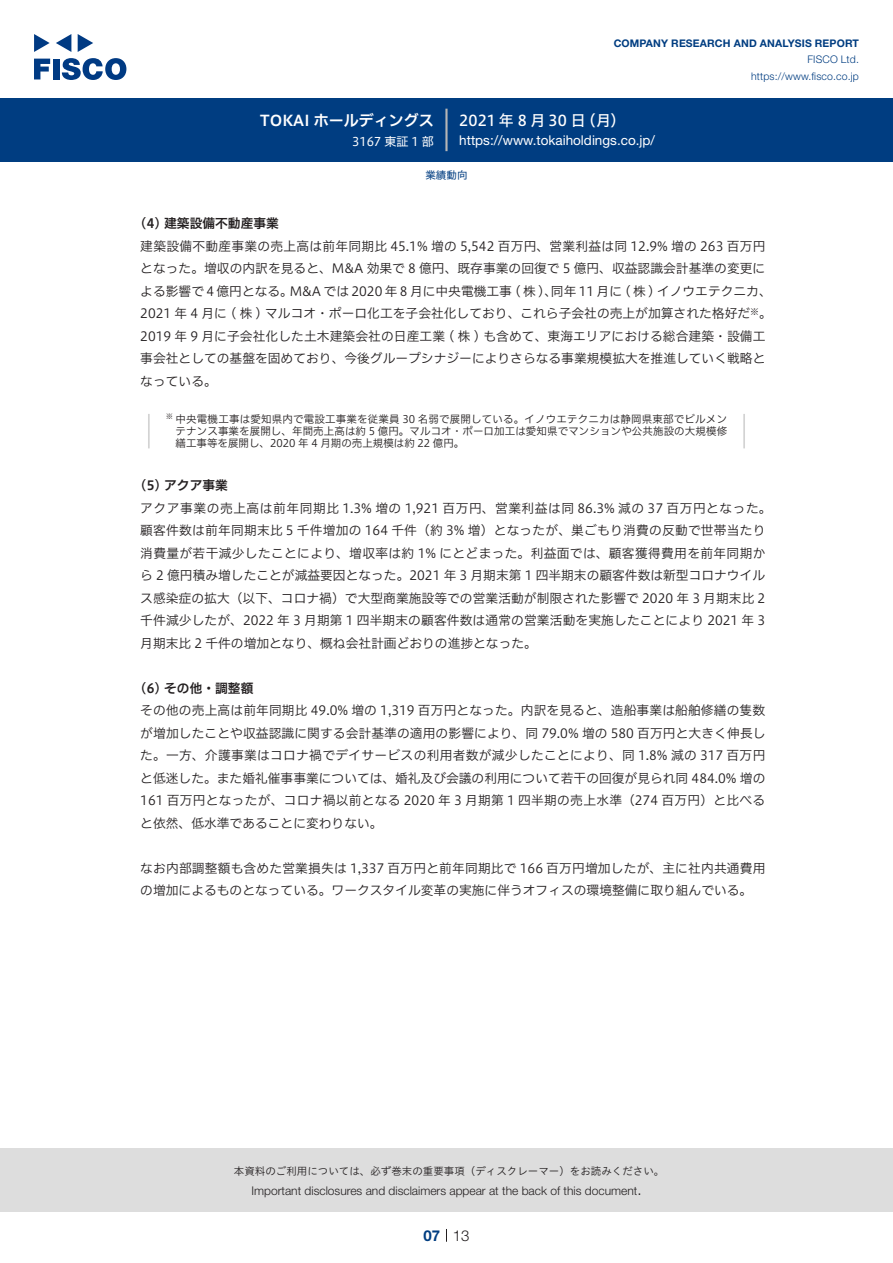
<style>
.page{position:relative;width:893px;height:1263px;background:#fff}
.page>*{position:absolute;margin:0;border:0;box-sizing:border-box;transform-origin:0 0}
.t1{font:15px "Hiragino UD Sans F Std N W5";letter-spacing:.01em;color:#fff}
.t2{font:15px "Hiragino UD Sans F Std N W6";color:#fff}
.t3{font:300 15px "Helvetica Neue LT Std";color:#231f20}
.t4{font:700 15px "Helvetica Neue LT Std";color:#003d81}
.t5{font:13.5px "Helvetica Neue LT Std";color:#fff}
.t6{font:12.75px/22.5px "Hiragino UD Sans F Std N W3";color:#231f20}
.t7{font:12.75px "Hiragino UD Sans F Std N W3";letter-spacing:.02em;color:#231f20}
.t8{font:12.75px "Hiragino UD Sans F Std N W6";color:#231f20}
.t9{font:300 12px "Helvetica Neue LT Std";color:#231f20}
.t10{font:12px "Hiragino UD Sans F Std N W4";color:#fff}
.t11{font:10.5px/12px "Hiragino UD Sans F Std N W3";letter-spacing:.01em;color:#231f20}
.t12{font:10.5px "Hiragino UD Sans Std W3";color:#231f20}
.t13{font:700 10.5px "Helvetica Neue LT Std";letter-spacing:.015em;color:#003d81}
.t14{font:300 10.5px/16.5px "Helvetica Neue LT Std";letter-spacing:.015em;color:#003d81;text-align:right}
.t15{font:10.5px "Hiragino UD Sans F Std N W4";color:#003d81}
.t16{font:8.85px "Hiragino UD Sans F Std N W3";color:#231f20}
.t17{font:7.35px "Hiragino UD Sans F Std N W3";color:#231f20}
</style>
<div class="page">
<div style="left:0;top:1148px;width:893px;height:64px;background:#ddd"></div>
<svg style="left:34px;top:59px;width:16px;height:20px"></svg>
<div style="left:53px;top:59px;width:6px;height:20px;background:#003a83"></div>
<svg style="left:62px;top:58px;width:64px;height:22px"></svg>
<svg style="left:34px;top:34px;width:16px;height:18px"></svg>
<svg style="left:78px;top:34px;width:15px;height:18px"></svg>
<svg style="left:56px;top:34px;width:15px;height:18px"></svg>
<div style="left:0;top:98px;width:893px;height:64px;background:#003d81"></div>
<hr style="left:445px;top:109px;width:3px;height:42px;background:#b5b5b6">
<svg style="left:446px;top:1229px;width:1px;height:13px"></svg>
<hr style="left:148px;top:414px;width:2px;height:34px;background:#d3d3d3">
<hr style="left:743px;top:414px;width:2px;height:34px;background:#d3d3d3">
<p class="t2" style="left:260px;top:109px;width:175px">TOKAI ホールディングス</p>
<p class="t10" style="left:352px;top:132px;width:83px">3167 東証 1 部</p>
<p class="t13" style="left:614px;top:37px;width:247px">COMPANY RESEARCH AND ANALYSIS REPORT</p>
<p class="t14" style="left:751px;top:51px;width:109px">FISCO Ltd. https://www.fisco.co j p.</p>
<p class="t1" style="left:581px;top:109px;width:46px">（月(</p>
<p class="t1" style="left:459px;top:109px;width:128px">2021年 8 月30 日</p>
<p class="t5" style="left:459px;top:132px;width:197px">https://www.tokaiholdings.co j p. /</p>
<p class="t15" style="left:425px;top:167px;width:43px">業績動向</p>
<p class="t8" style="left:140px;top:214px;width:140px">4( ) 建築設備不動産事業</p>
<p class="t7" style="left:140px;top:236px;width:627px">建築設備不動産事業の売上高は前年同期比 45.1% 増の 5,542 百万円、営業利益は同 12.9% 増の 263 百万円</p>
<p class="t6" style="left:140px;top:256px;width:626px">となった。増収の内訳を見ると、M&amp;A 効果で 8 億円、既存事業の回復で 5 億円、収益認識会計基準の変更に</p>
<p class="t6" style="left:551px;top:279px;width:222px">同年 11 月に ( 株 ) イノウエテクニカ、</p>
<p class="t6" style="left:290px;top:279px;width:269px">M&amp;A では 2020 年 8 月に中央電機工事 ( 株 )、</p>
<p class="t6" style="left:140px;top:279px;width:154px">よる影響で 4 億円となる。</p>
<p class="t6" style="left:140px;top:301px;width:627px">2021 年 4 月に ( 株 ) マルコオ・ポーロ化工を子会社化しており、これら子会社の売上が加算された格好だ2019 年 9 月に子会社化した土木建築会社の日産工業 ( 株 ) も含めて、東海エリアにおける総合建築・設備工事会社としての基盤を固めており、今後グループシナジーによりさらなる事業規模拡大を推進していく戦略となっている。</p>
<p class="t11" style="left:176px;top:413px;width:553px">中央電機工事は愛知県内で電設工事業を従業員 30 名弱で展開している。イノウエテクニカは静岡県東部でビルメン</p>
<p class="t16" style="left:750px;top:305px;width:10px">※</p>
<p class="t6" style="left:759px;top:301px;width:14px">。</p>
<p class="t17" style="left:166px;top:411px;width:9px">※</p>
<p class="t11" style="left:176px;top:425px;width:553px">テナンス事業を展開し、年間売上高は約 5 億円。マルコオ・ポーロ加工は愛知県でマンションや公共施設の大規模修繕工事等を展開し、2020 年 4 月期の売上規模は約 22 億円。</p>
<p class="t8" style="left:140px;top:476px;width:89px">5( ) アクア事業</p>
<p class="t6" style="left:140px;top:496px;width:633px">アクア事業の売上高は前年同期比 1.3% 増の 1,921 百万円、営業利益は同 86.3% 減の 37 百万円となった。顧客件数は前年同期末比 5 千件増加の 164 千件（約 3% 増）となったが、巣ごもり消費の反動で世帯当たり消費量が若干減少したことにより、増収率は約 1% にとどまった。利益面では、顧客獲得費用を前年同期から 2 億円積み増したことが減益要因となった。2021 年 3 月期末第 1 四半期末の顧客件数は新型コロナウイルス感染症の拡大（以下、コロナ禍）で大型商業施設等での営業活動が制限された影響で 2020 年 3 月期末比 2千件減少したが、2022 年 3 月期第 1 四半期末の顧客件数は通常の営業活動を実施したことにより 2021 年 3月期末比 2 千件の増加となり、概ね会社計画どおりの進捗となった。</p>
<p class="t8" style="left:140px;top:678px;width:115px">6( ) その他・調整額</p>
<p class="t6" style="left:140px;top:699px;width:627px;text-align:justify">その他の売上高は前年同期比 49.0% 増の 1,319 百万円となった。内訳を見ると、造船事業は船舶修繕の隻数が増加したことや収益認識に関する会計基準の適用の影響により、同 79.0% 増の 580 百万円と大きく伸長した。一方、介護事業はコロナ禍でデイサービスの利用者数が減少したことにより、同 1.8% 減の 317 百万円と低迷した。また婚礼催事事業については、婚礼及び会議の利用について若干の回復が見られ同 484.0% 増の161 百万円となったが、コロナ禍以前となる 2020 年 3 月期第 1 四半期の売上水準（274 百万円）と比べると依然、低水準であることに変わりない。</p>
<p class="t6" style="left:140px;top:856px;width:627px">なお内部調整額も含めた営業損失は 1,337 百万円と前年同期比で 166 百万円増加したが、主に社内共通費用の増加によるものとなっている。ワークスタイル変革の実施に伴うオフィスの環境整備に取り組んでいる。</p>
<p class="t12" style="left:234px;top:1163px;width:432px">本資料のご利用については、必ず巻末の重要事項（ディスクレーマー）をお読みください。</p>
<p class="t3" style="left:637px;top:1180px;width:6px">.</p>
<p class="t9" style="left:251px;top:1183px;width:387px">Important disclosures and disclaimers appear at the back of this document</p>
<p class="t4" style="left:423px;top:1226px;width:18px">07</p>
<p class="t3" style="left:453px;top:1226px;width:18px">13</p>
</div>
